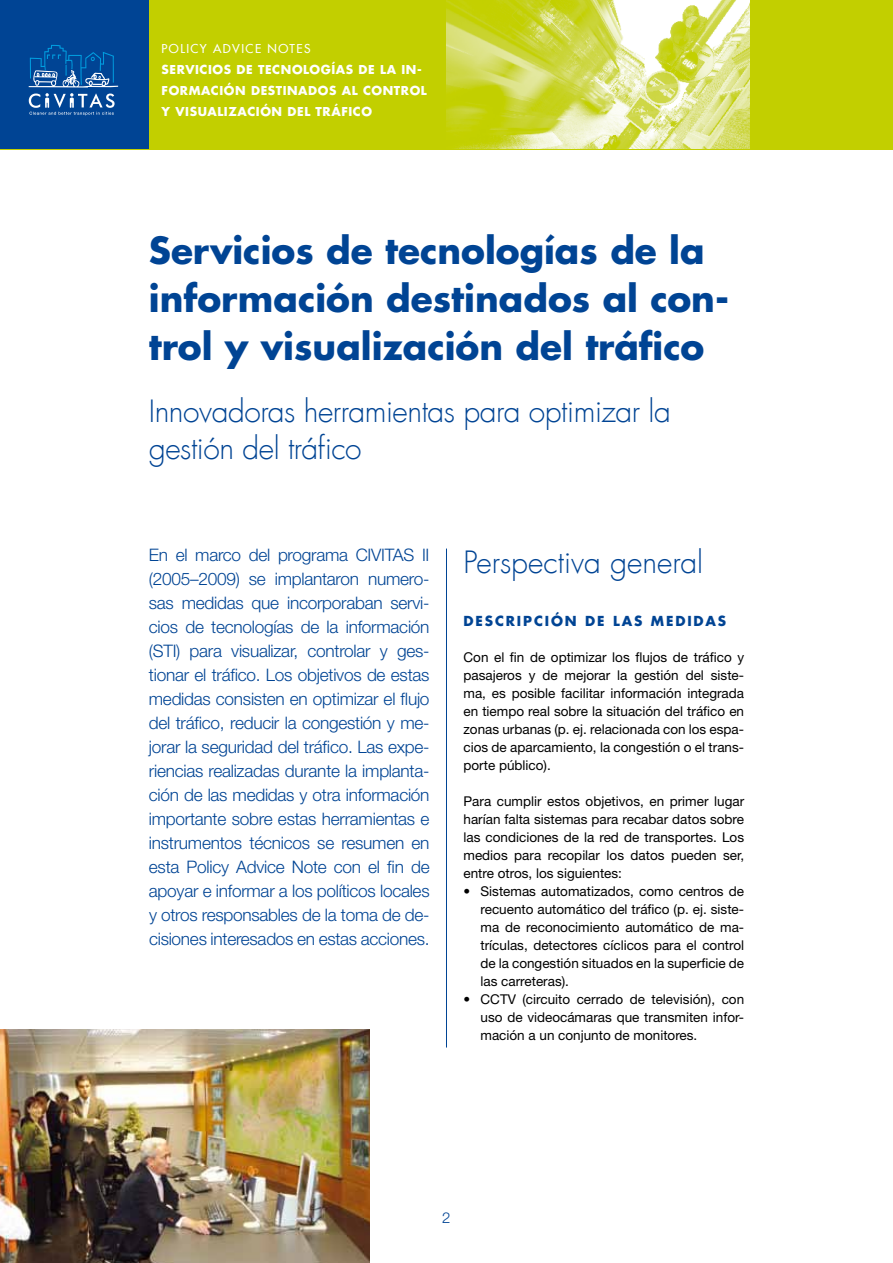
<style>
.page{position:relative;width:893px;height:1263px;background:#fff}
.page>*{position:absolute;margin:0;border:0;box-sizing:border-box;transform-origin:0 0}
.t1{font:700 36px/48px "Futura Com";color:#004494}
.t2{font:300 30px/37.5px "Futura Com";letter-spacing:-.015em;color:#004494}
.t3{font:300 17.25px/24px "Helvetica Neue LT Pro";letter-spacing:-.015em;color:#004494;text-align:justify}
.t4{font:300 15px "Helvetica Neue LT Pro";color:#004494}
.t5{font:13.5px/18px "Helvetica Neue LT Pro";color:#000;text-align:justify}
.t6{font:700 13.5px "Futura Com";color:#004494}
.t7{font:700 12px/21px "Futura Com";letter-spacing:.05em;color:#fff}
.t8{font:500 12px "Futura Com";letter-spacing:.12em;color:#fff}
.s1{font-weight:300}
</style>
<div class="page">
<div style="left:0;top:0;width:893px;height:149px;background:#c2cf00"></div>
<div style="left:0;top:0;width:149px;height:149px;background:#004494"></div>
<svg style="left:29px;top:45px;width:89px;height:70px"></svg>
<img style="left:446px;top:0;width:304px;height:149px">
<hr style="left:892px;top:0;width:1px;height:149px;background:#004494">
<hr style="left:446px;top:549px;width:1px;height:498px;background:#004494">
<img style="left:0;top:1030px;width:370px;height:233px">
<p class="t8" style="left:162px;top:40px;width:150px">POLICY ADVICE NOTES</p>
<p class="t7" style="left:162px;top:58px;width:267px">Servicios de tecnologías de la in&shy;formación destinados al control y visualización del tráfico</p>
<h1 class="t1" style="left:149px;top:225px;width:582px">Servicios de tecnologías de la información destinados al con&shy;trol y visualización del tráfico</h1>
<h2 class="t2" style="left:149px;top:392px;width:524px">Innovadoras herramientas para optimizar la gestión del tráfico</h2>
<p class="t3" style="left:149px;top:542px;width:282px">En el marco del programa CIVITAS II (2005–2009) se implantaron numero&shy;sas medidas que incorporaban servi&shy;cios de tecnologías de la información (STI) para visualizar, controlar y ges&shy;tionar el tráfico. Los objetivos de estas medidas consisten en optimizar el flujo del tráfico, reducir la congestión y me&shy;jorar la seguridad del tráfico. Las expe&shy;riencias realizadas durante la implanta&shy;ción de las medidas y otra información importante sobre estas herramientas e instrumentos técnicos se resumen en esta Policy Advice Note con el fin de apoyar e informar a los políticos locales y otros responsables de la toma de de&shy;cisiones interesados en estas acciones.</p>
<h2 class="t2" style="left:463px;top:544px;width:241px">Perspectiva general</h2>
<p class="t6" style="left:463px;top:610px;width:41px">DESCRI</p>
<p class="t6" style="left:523px;top:610px;width:23px">PCIÓN</p>
<p class="t6" style="left:585px;top:610px;width:10px">DE</p>
<p class="t6" style="left:613px;top:610px;width:50px">LASMEDIDA</p>
<p class="t6" style="left:718px;top:610px;width:10px">S</p>
<p class="t5" style="left:463px;top:648px;width:282px">Con el fin de optimizar los flujos de tráfico y pasajeros y de mejorar la gestión del siste&shy;ma, es posible facilitar información integrada en tiempo real sobre la situación del tráfico en zonas urbanas (p. ej. relacionada con los espa&shy;cios de aparcamiento, la congestión o el trans&shy;porte público).</p>
<p class="t5" style="left:463px;top:792px;width:282px">Para cumplir estos objetivos, en primer lugar harían falta sistemas para recabar datos sobre las condiciones de la red de transportes. Los medios para recopilar los datos pueden ser, entre otros, los siguientes:</p>
<p class="t5" style="left:480px;top:882px;width:265px;text-indent:-17px"><span class="s1">•</span> Sistemas automatizados, como centros de recuento automático del tráfico (p. ej. siste&shy;ma de reconocimiento automático de ma&shy;trículas, detectores cíclicos para el control de la congestión situados en la superficie de las carreteras).</p>
<p class="t5" style="left:480px;top:990px;width:265px;text-indent:-17px"><span class="s1">•</span> CCTV (circuito cerrado de televisión), con uso de videocámaras que transmiten infor&shy;mación a un conjunto de monitores.</p>
<p class="t4" style="left:442px;top:1208px;width:10px">2</p>
</div>
